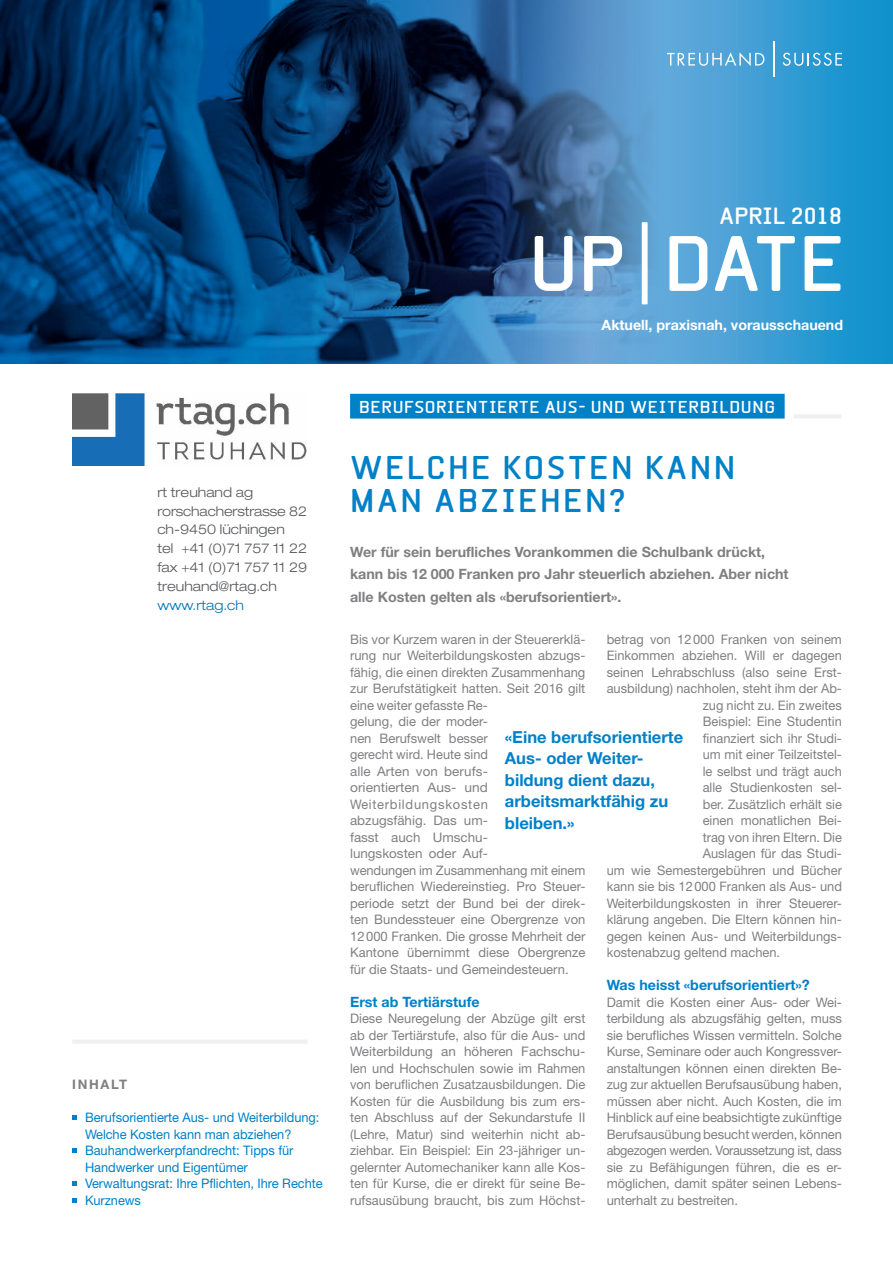
<style>
.page{position:relative;width:893px;height:1263px;background:#fff}
.page>*{position:absolute;margin:0;border:0;box-sizing:border-box;transform-origin:0 0}
.t1{font:700 75px "Beta Sans";letter-spacing:-.015em;color:#fff}
.t2{font:700 31.5px/33px "Beta Sans";letter-spacing:.075em;color:#0081c8}
.t3{font:700 22.5px "Beta Sans";color:#fff}
.t4{font:700 16.65px/21.6px "Helvetica Neue LT Std";color:#0081c8}
.t5{font:700 16.5px "Beta Sans";letter-spacing:.04em;color:#fff}
.t6{font:700 14.25px/22.5px "Helvetica Neue LT Std";color:#808083}
.t7{font:700 14.25px "Helvetica Neue LT Std";color:#0081c8}
.t8{font:700 14.25px "Helvetica Neue LT Std";color:#fff}
.t9{font:300 expanded 13.5px/18.8px "Helvetica Neue LT Std";color:#55575b}
.t10{font:300 expanded 13.5px "Helvetica Neue LT Std";color:#0074b4}
.t11{font:13.2px/16.5px "Helvetica Neue LT Std";color:#808083;text-align:justify}
.t12{font:13.2px/16.5px "Helvetica Neue LT Std";letter-spacing:-.005em;color:#0081c8}
.t13{font:700 13.2px "Helvetica Neue LT Std";letter-spacing:.125em;color:#808083}
.s1{font-family:"Beta Sans Norm";font-weight:400;font-size:112.5px}
</style>
<div class="page">
<svg style="left:658px;top:0;width:235px;height:363px;background:#399dd3"></svg>
<img style="left:0;top:0;width:658px;height:363px">
<svg style="left:72px;top:1115px;width:5px;height:5px"></svg>
<svg style="left:72px;top:1148px;width:5px;height:5px"></svg>
<svg style="left:72px;top:1181px;width:5px;height:5px"></svg>
<svg style="left:72px;top:1198px;width:5px;height:4px"></svg>
<hr style="left:72px;top:1040px;width:236px;height:4px;background:#f0f0f1">
<svg style="left:667px;top:52px;width:97px;height:14px"></svg>
<svg style="left:783px;top:53px;width:59px;height:13px"></svg>
<hr style="left:773px;top:41px;width:1px;height:36px;background:#fff">
<div style="left:350px;top:394px;width:435px;height:24px;background:#0081c8"></div>
<hr style="left:793px;top:414px;width:48px;height:4px;background:#f0f0f1">
<img style="left:73px;top:393px;width:234px;height:72px">
<p class="t9" style="left:157px;top:483px;width:151px">rt treuhand ag rorschacherstrasse 82 ch-9450 lüchingen<br>tel +41 (0)71 757 11 22 fax +41 (0)71 757 11 29 treuhand@rtag.ch</p>
<p class="t10" style="left:157px;top:597px;width:88px">www.rtag.ch</p>
<p class="t13" style="left:72px;top:1076px;width:56px">INHALT</p>
<p class="t12" style="left:85px;top:1109px;width:239px">Berufsorientierte Aus- und Weiterbildung:<br>Welche Kosten kann man abziehen?<br>Bauhandwerkerpfandrecht: Tipps für Handwerker und Eigentümer Verwaltungsrat: Ihre Pflichten, Ihre Rechte Kurznews</p>
<h3 class="t3" style="left:719px;top:202px;width:124px">APRIL 2018</h3>
<h1 class="t1" style="left:529px;top:219px;width:318px">UP<span class="s1">|</span> DATE</h1>
<p class="t8" style="left:602px;top:316px;width:243px">Aktuell, praxisnah, vorausschauend</p>
<p class="t5" style="left:359px;top:397px;width:418px">BERUFSORIENTIERTE AUS- UND WEITERBILDUNG</p>
<h2 class="t2" style="left:350px;top:450px;width:387px">WELCHE KOSTEN KANN<br>MAN ABZIEHEN?</h2>
<p class="t6" style="left:350px;top:540px;width:440px">Wer für sein berufliches Vorankommen die Schulbank drückt, kann bis 12 000 Franken pro Jahr steuerlich abziehen. Aber nicht alle Kosten gelten als «berufsorientiert».</p>
<p class="t11" style="left:350px;top:630px;width:237px;text-align:left">Bis vor Kurzem waren in der Steuererklä&shy;rung nur Weiterbildungskosten abzugs&shy;fähig, die einen direkten Zusammenhang zur Berufstätigkeit hatten. Seit 2016 gilt eine weiter gefasste Re-<br>gelung, die der moder-<br>nen Berufswelt besser<br>gerecht wird. Heute sind<br>alle Arten von berufs<br>orientierten Aus- und<br>Weiterbildungskosten<br>abzugsfähig. Das um-<br>fasst auch Umschu-<br>lungskosten oder Auf-<br>wendungen im Zusammenhang mit einem beruflichen Wiedereinstieg. Pro Steuer periode setzt der Bund bei der direk&shy;ten Bundessteuer eine Obergrenze von<br>12000 Franken. Die grosse Mehrheit der<br>Kantone übernimmt diese Obergrenze für die Staats- und Gemeindesteuern.</p>
<p class="t7" style="left:350px;top:993px;width:131px">Erst ab Tertiärstufe</p>
<p class="t11" style="left:350px;top:1010px;width:237px">Diese Neuregelung der Abzüge gilt erst ab der Tertiärstufe, also für die Aus- und Weiterbildung an höheren Fachschu&shy;len und Hochschulen sowie im Rahmen von beruflichen Zusatzausbildungen. Die Kosten für die Ausbildung bis zum ers&shy;ten Abschluss auf der Sekundarstufe II (Lehre, Matur) sind weiterhin nicht ab&shy;ziehbar. Ein Beispiel: Ein 23-jähriger un&shy;gelernter Automechaniker kann alle Kos&shy;ten für Kurse, die er direkt für seine Be&shy;rufsausübung braucht, bis zum Höchst-</p>
<p class="t11" style="left:607px;top:630px;width:237px">betrag von 12000 Franken von seinem</p>
<p class="t11" style="left:607px;top:647px;width:237px">Einkommen abziehen. Will er dagegen</p>
<p class="t11" style="left:607px;top:663px;width:237px">seinen Lehrabschluss (also seine Erst-</p>
<p class="t11" style="left:607px;top:680px;width:237px">ausbildung) nachholen, steht ihm der Ab-</p>
<p class="t11" style="left:703px;top:696px;width:141px">zug nicht zu. Ein zweites</p>
<p class="t11" style="left:703px;top:713px;width:141px">Beispiel: Eine Studentin</p>
<p class="t11" style="left:703px;top:729px;width:141px">finanziert sich ihr Studi-</p>
<p class="t11" style="left:703px;top:746px;width:141px">um mit einer Teilzeitstel-</p>
<p class="t11" style="left:703px;top:762px;width:141px">le selbst und trägt auch</p>
<p class="t11" style="left:703px;top:779px;width:141px">alle Studienkosten sel-</p>
<p class="t11" style="left:703px;top:795px;width:141px">ber. Zusätzlich erhält sie</p>
<p class="t11" style="left:703px;top:812px;width:141px">einen monatlichen Bei-</p>
<p class="t11" style="left:703px;top:828px;width:141px">trag von ihren Eltern. Die</p>
<p class="t11" style="left:703px;top:845px;width:141px">Auslagen für das Studi-</p>
<p class="t11" style="left:607px;top:861px;width:237px">um wie Semestergebühren und Bücher</p>
<p class="t11" style="left:607px;top:878px;width:237px">kann sie bis 12000 Franken als Aus- und</p>
<p class="t11" style="left:607px;top:894px;width:237px">Weiterbildungskosten in ihrer Steuerer-</p>
<p class="t11" style="left:607px;top:911px;width:237px">klärung angeben. Die Eltern können hin-</p>
<p class="t11" style="left:607px;top:927px;width:237px">gegen keinen Aus- und Weiterbildungs-</p>
<p class="t11" style="left:607px;top:944px;width:175px">kostenabzug geltend machen.</p>
<p class="t7" style="left:607px;top:976px;width:205px">Was heisst «berufsorientiert»?</p>
<p class="t11" style="left:607px;top:993px;width:237px">Damit die Kosten einer Aus- oder Wei&shy;terbildung als abzugsfähig gelten, muss sie berufliches Wissen vermitteln. Solche Kurse, Seminare oder auch Kongressver&shy;anstaltungen können einen direkten Be&shy;zug zur aktuellen Berufsausübung haben, müssen aber nicht. Auch Kosten, die im Hinblick auf eine beabsichtigte zukünftige Berufsausübung besucht werden, können abgezogen werden. Voraussetzung ist, dass sie zu Befähigungen führen, die es er&shy;möglichen, damit später seinen Lebens&shy;unterhalt zu bestreiten.</p>
<p class="t4" style="left:505px;top:725px;width:180px">«Eine berufsorientierte<br>Aus- oder Weiter&shy;bildung dient dazu, arbeitsmarktfähig zu bleiben.»</p>
</div>
